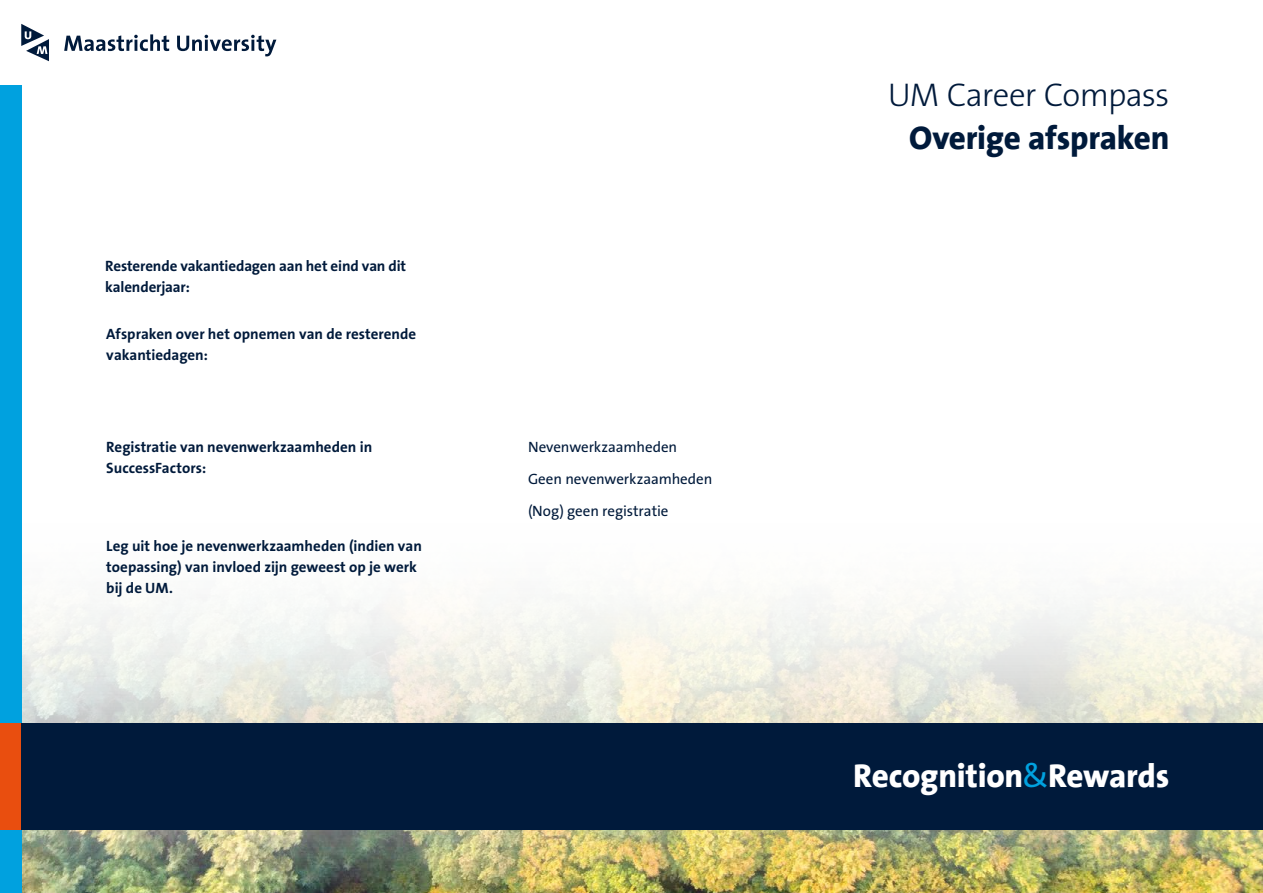
<style>
.page{position:relative;width:1263px;height:893px;background:#fff}
.page>*{position:absolute;margin:0;border:0;box-sizing:border-box;transform-origin:0 0}
.t1{font:800 33px "The Sans";letter-spacing:-.01em;color:#fff}
.t2{font:800 33px "The Sans";letter-spacing:-.01em;color:#001a3b}
.t3{font:300 33px "The Sans B3";letter-spacing:-.025em;color:#001a3b}
.t4{font:700 15px/21px "The Sans B7";letter-spacing:-.005em;color:#001a3b}
.t5{font:15px/32px "The Sans B5 Plain";letter-spacing:-.005em;color:#001a3b}
.s1{font-family:"The Sans B5 Plain";font-weight:400;color:#00a1df}
</style>
<div class="page">
<img style="left:21px;top:85px;width:1242px;height:808px">
<svg style="left:64px;top:34px;width:105px;height:17px"></svg>
<svg style="left:177px;top:35px;width:99px;height:21px"></svg>
<svg style="left:21px;top:24px;width:28px;height:37px"></svg>
<div style="left:0;top:85px;width:21px;height:808px;background:#00a1df"></div>
<div style="left:0;top:723px;width:21px;height:106px;background:#e94e0f"></div>
<div style="left:21px;top:723px;width:1242px;height:106px;background:#001a3b"></div>
<p class="t4" style="left:105px;top:256px;width:302px">Resterende vakantiedagen aan het eind van dit kalenderjaar:</p>
<p class="t4" style="left:106px;top:324px;width:311px">Afspraken over het opnemen van de resterende vakantiedagen:</p>
<p class="t4" style="left:106px;top:437px;width:267px">Registratie van nevenwerkzaamheden in<br>SuccessFactors:</p>
<p class="t4" style="left:106px;top:536px;width:317px">Leg uit hoe je nevenwerkzaamheden (indien van toepassing) van invloed zijn geweest op je werk bij de UM.</p>
<p class="t5" style="left:528px;top:431px;width:186px">Nevenwerkzaamheden<br>Geen nevenwerkzaamheden (Nog) geen registratie</p>
<h1 class="t3" style="left:888px;top:78px;width:283px">UM Career Compass</h1>
<h1 class="t2" style="left:909px;top:110px;width:262px">Overige afspraken</h1>
<h1 class="t1" style="left:853px;top:748px;width:318px">Recognition<span class="s1">&amp;</span>Rewards</h1>
</div>
